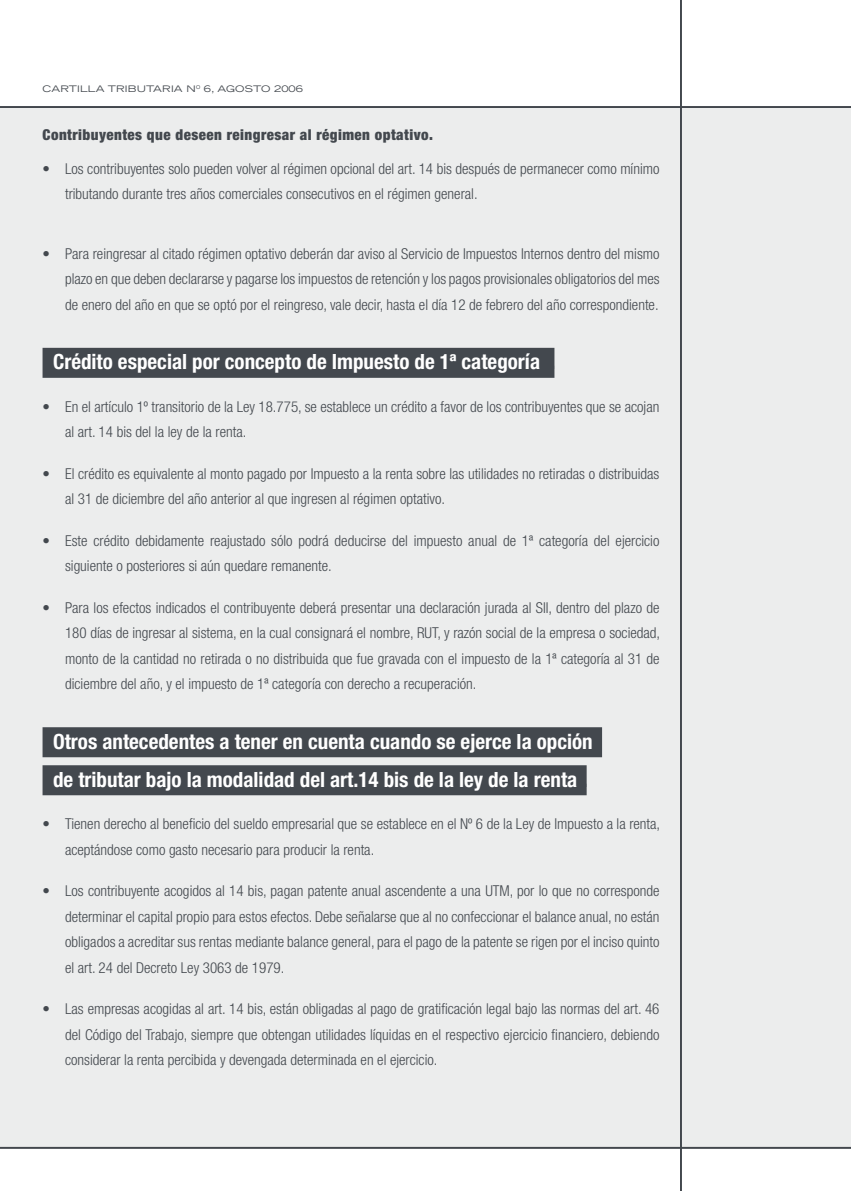
<style>
.page{position:relative;width:851px;height:1191px;background:#fff}
.page>*{position:absolute;margin:0;border:0;box-sizing:border-box;transform-origin:0 0}
._03_Subt__1__barra{font:700 condensed 21px "Helvetica Neue";color:#fff}
._01__Texto_tabulado{font:300 condensed 15px/25.5px "Helvetica Neue";color:#43484e}
._04_Sub_2__black{font:900 condensed 15px "Helvetica Neue";letter-spacing:.03em;color:#43484e}
.t1{font:expanded 9px "Trade Gothic LH";letter-spacing:.01em;color:#43484e;scale:1.1 1}
.s1{color:#43484e}
</style>
<div class="page">
<div style="left:0;top:107px;width:850px;height:1041px;background:#eceded"></div>
<hr style="left:680px;top:0;width:1px;height:1191px;background:#43484e">
<hr style="left:0;top:106px;width:850px;height:2px;background:#43484e">
<hr style="left:0;top:1147px;width:850px;height:1px;background:#43484e">
<hr style="left:850px;top:107px;width:1px;height:1041px;background:#eceded">
<div style="left:43px;top:348px;width:511px;height:30px;background:#43484e"></div>
<div style="left:43px;top:727px;width:559px;height:30px;background:#43484e"></div>
<div style="left:43px;top:765px;width:543px;height:30px;background:#43484e"></div>
<p class="t1" style="left:43px;top:82px;width:238px">CARTILLA TRIBUTARIA N<sup>0</sup> 6, AGOSTO 2006</p>
<p class="_04_Sub_2__black" style="left:43px;top:125px;width:392px">Contribuyentes que deseen reingresar al régimen optativo.</p>
<p class="_01__Texto_tabulado" style="left:65px;top:156px;width:596px;text-indent:-22px">• Los contribuyentes solo pueden volver al régimen opcional del art. 14 bis después de permanecer como mínimo tributando durante tres años comerciales consecutivos en el régimen general.</p>
<p class="_01__Texto_tabulado" style="left:65px;top:241px;width:596px;text-align:justify;text-indent:-22px">• Para reingresar al citado régimen optativo deberán dar aviso al Servicio de Impuestos Internos dentro del mismo plazo en que deben declararse y pagarse los impuestos de retención y los pagos provisionales obligatorios del mes de enero del año en que se optó por el reingreso, vale decir, hasta el día 12 de febrero del año correspondiente.</p>
<p class="_03_Subt__1__barra" style="left:53px;top:349px;width:503px">Crédito especial por concepto de Impuesto de 1ª categoría <span class="s1">..</span></p>
<p class="_01__Texto_tabulado" style="left:65px;top:393px;width:595px;text-indent:-22px">• En el artículo 1º transitorio de la Ley 18.775, se establece un crédito a favor de los contribuyentes que se acojan al art. 14 bis del la ley de la renta.</p>
<p class="_01__Texto_tabulado" style="left:65px;top:460px;width:596px;text-indent:-22px">• El crédito es equivalente al monto pagado por Impuesto a la renta sobre las utilidades no retiradas o distribuidas al 31 de diciembre del año anterior al que ingresen al régimen optativo.</p>
<p class="_01__Texto_tabulado" style="left:65px;top:527px;width:595px;text-indent:-22px">• Este crédito debidamente reajustado sólo podrá deducirse del impuesto anual de 1ª categoría del ejercicio siguiente o posteriores si aún quedare remanente.</p>
<p class="_01__Texto_tabulado" style="left:65px;top:594px;width:596px;text-align:justify;text-indent:-22px">• Para los efectos indicados el contribuyente deberá presentar una declaración jurada al SII, dentro del plazo de 180 días de ingresar al sistema, en la cual consignará el nombre, RUT, y razón social de la empresa o sociedad, monto de la cantidad no retirada o no distribuida que fue gravada con el impuesto de la 1ª categoría al 31 de diciembre del año, y el impuesto de 1ª categoría con derecho a recuperación.</p>
<p class="_03_Subt__1__barra" style="left:53px;top:728px;width:551px">Otros antecedentes a tener en cuenta cuando se ejerce la opción<span class="s1">..</span></p>
<p class="_03_Subt__1__barra" style="left:53px;top:766px;width:535px">de tributar bajo la modalidad del art.14 bis de la ley de la renta<span class="s1">..</span></p>
<p class="_01__Texto_tabulado" style="left:65px;top:811px;width:596px;text-indent:-22px">• Tienen derecho al beneficio del sueldo empresarial que se establece en el Nº 6 de la Ley de Impuesto a la renta, aceptándose como gasto necesario para producir la renta.</p>
<p class="_01__Texto_tabulado" style="left:65px;top:878px;width:596px;text-align:justify;text-indent:-22px">• Los contribuyente acogidos al 14 bis, pagan patente anual ascendente a una UTM, por lo que no corresponde determinar el capital propio para estos efectos. Debe señalarse que al no confeccionar el balance anual, no están obligados a acreditar sus rentas mediante balance general, para el pago de la patente se rigen por el inciso quinto el art. 24 del Decreto Ley 3063 de 1979.</p>
<p class="_01__Texto_tabulado" style="left:65px;top:996px;width:596px;text-align:justify;text-indent:-22px">• Las empresas acogidas al art. 14 bis, están obligadas al pago de gratificación legal bajo las normas del art. 46 del Código del Trabajo, siempre que obtengan utilidades líquidas en el respectivo ejercicio financiero, debiendo considerar la renta percibida y devengada determinada en el ejercicio.</p>
</div>
